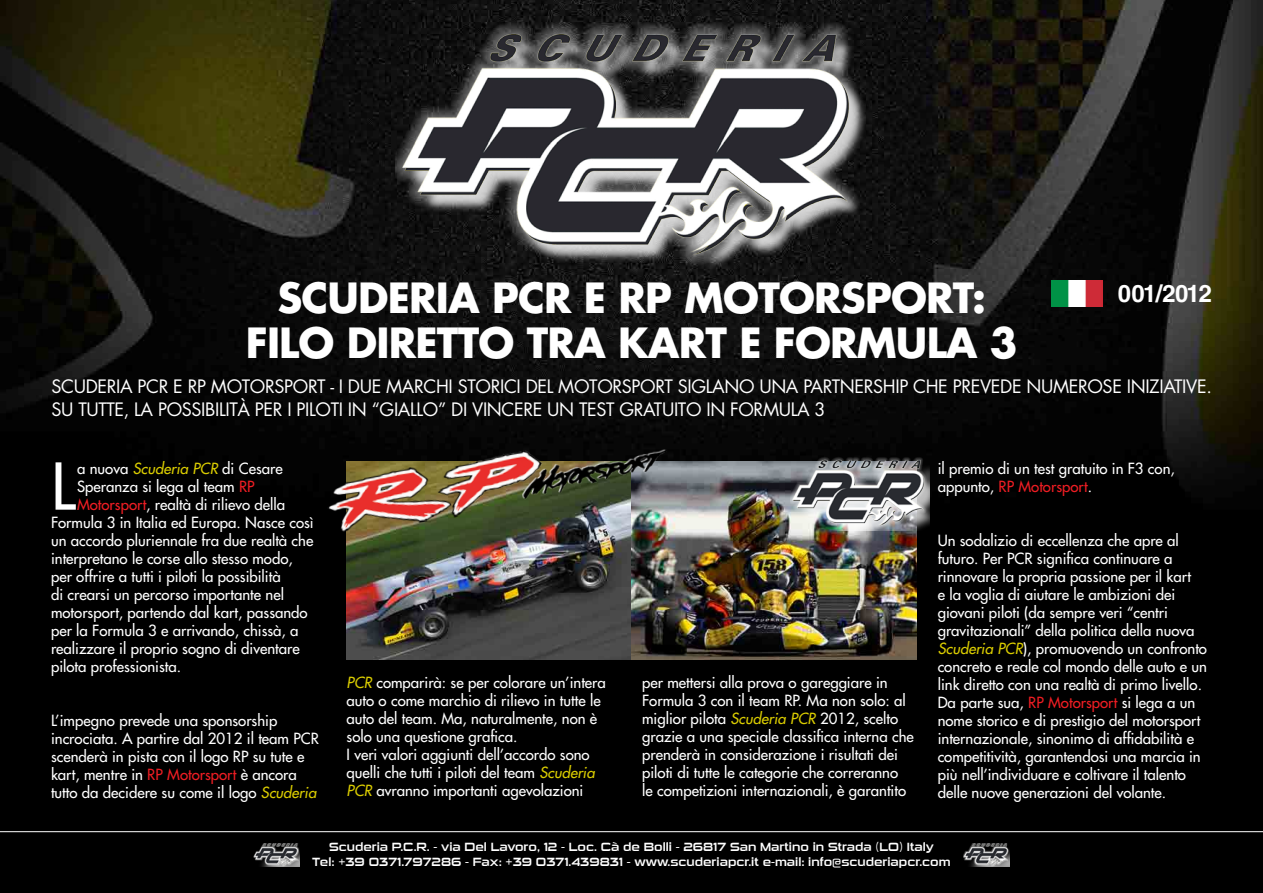
<style>
.page{position:relative;width:1263px;height:893px;background:#000}
.page>*{position:absolute;margin:0;border:0;box-sizing:border-box;transform-origin:0 0}
.t1{font:62.7px "Futura";color:#fff}
.t2{font:700 40.5px "Futura";letter-spacing:-.02em;color:#fff}
.t3{font:700 24px "Helvetica Cyr";letter-spacing:-.055em;color:#fff}
.t4{font:18px "Futura";letter-spacing:-.02em;color:#fff}
.t5{font:15px/18px "Futura";color:#fff}
.t6{font:12px "Sui Generis Rg";color:#fff}
.s1{font-style:italic;color:#dacc01}
.s2{color:#ee1d23}
</style>
<div class="page">
<img style="left:0;top:0;width:1263px;height:532px">
<img style="left:395px;top:9px;width:473px;height:262px">
<img style="left:1051px;top:281px;width:51px;height:25px">
<hr style="left:0;top:831px;width:1263px;height:1px;background:#fff">
<img style="left:254px;top:843px;width:46px;height:24px">
<img style="left:963px;top:843px;width:46px;height:24px">
<img style="left:347px;top:462px;width:569px;height:198px">
<img style="left:323px;top:430px;width:349px;height:106px">
<img style="left:790px;top:453px;width:139px;height:77px">
<p class="t2" style="left:277px;top:270px;width:710px">SCUDERIA PCR E RP MOTORSPORT:</p>
<p class="t2" style="left:246px;top:315px;width:773px">FILO DIRETTO TRA KART E FORMULA 3</p>
<p class="t4" style="left:51px;top:375px;width:1162px">SCUDERIA PCR E RP MOTORSPORT - I DUE MARCHI STORICI DEL MOTORSPORT SIGLANO UNA PARTNERSHIP CHE PREVEDE NUMEROSE INIZIATIVE.</p>
<p class="t4" style="left:51px;top:398px;width:776px">SU TUTTE, LA POSSIBILITÀ PER I PILOTI IN “GIALLO” DI VINCERE UN TEST GRATUITO IN FORMULA 3</p>
<p class="t3" style="left:1118px;top:280px;width:96px">001/2012</p>
<p class="t1" style="left:51px;top:447px;width:26px">L</p>
<p class="t5" style="left:77px;top:459px;width:207px">a nuova <span class="s1">Scuderia PCR</span> di Cesare</p>
<p class="t5" style="left:77px;top:477px;width:179px">Speranza si lega al team <span class="s2">RP</span></p>
<p class="t5" style="left:77px;top:495px;width:210px"><span class="s2">Motorsport</span>, realtà di rilievo della</p>
<p class="t5" style="left:51px;top:513px;width:264px">Formula 3 in Italia ed Europa. Nasce così</p>
<p class="t5" style="left:51px;top:531px;width:264px">un accordo pluriennale fra due realtà che</p>
<p class="t5" style="left:51px;top:549px;width:243px">interpretano le corse allo stesso modo,</p>
<p class="t5" style="left:51px;top:567px;width:231px">per offrire a tutti i piloti la possibilità</p>
<p class="t5" style="left:51px;top:585px;width:235px">di crearsi un percorso importante nel</p>
<p class="t5" style="left:51px;top:603px;width:258px">motorsport, partendo dal kart, passando</p>
<p class="t5" style="left:51px;top:621px;width:249px">per la Formula 3 e arrivando, chissà, a</p>
<p class="t5" style="left:51px;top:639px;width:250px">realizzare il proprio sogno di diventare</p>
<p class="t5" style="left:51px;top:657px;width:132px">pilota professionista.</p>
<p class="t5" style="left:51px;top:711px;width:269px">L’impegno prevede una sponsorship incrociata. A partire dal 2012 il team PCR scenderà in pista con il logo RP su tute e kart, mentre in <span class="s2">RP Motorsport</span> è ancora tutto da decidere su come il logo <span class="s1">Scuderia</span></p>
<p class="t5" style="left:347px;top:674px;width:261px"><span class="s1">PCR</span> comparirà: se per colorare un’intera auto o come marchio di rilievo in tutte le auto del team. Ma, naturalmente, non è solo una questione grafica.</p>
<p class="t5" style="left:347px;top:746px;width:250px">I veri valori aggiunti dell’accordo sono quelli che tutti i piloti del team <span class="s1">Scuderia<br>PCR</span> avranno importanti agevolazioni</p>
<p class="t5" style="left:642px;top:674px;width:273px">per mettersi alla prova o gareggiare in Formula 3 con il team RP. Ma non solo: al miglior pilota <span class="s1">Scuderia PCR</span> 2012, scelto grazie a una speciale classifica interna che prenderà in considerazione i risultati dei piloti di tutte le categorie che correranno<br>le competizioni internazionali, è garantito</p>
<p class="t5" style="left:938px;top:459px;width:239px">il premio di un test gratuito in F3 con, appunto, <span class="s2">RP Motorsport</span>.</p>
<p class="t5" style="left:938px;top:531px;width:271px">Un sodalizio di eccellenza che apre al futuro. Per PCR significa continuare a rinnovare la propria passione per il kart<br>e la voglia di aiutare le ambizioni dei giovani piloti (da sempre veri “centri gravitazionali” della politica della nuova <span class="s1">Scuderia PCR</span>), promuovendo un confronto concreto e reale col mondo delle auto e un link diretto con una realtà di primo livello.</p>
<p class="t5" style="left:938px;top:693px;width:265px">Da parte sua, <span class="s2">RP Motorsport</span> si lega a un nome storico e di prestigio del motorsport internazionale, sinonimo di affidabilità e competitività, garantendosi una marcia in più nell’individuare e coltivare il talento delle nuove generazioni del volante.</p>
<p class="t6" style="left:329px;top:840px;width:606px">Scuderia P.C.R. - via Del Lavoro, 12 - Loc. Cà de Bolli - 26817 San Martino in Strada (LO) Italy</p>
<p class="t6" style="left:312px;top:855px;width:640px">Tel: +39 0371.797286 - Fax: +39 0371.439831 - www.scuderiapcr.it e-mail: info@scuderiapcr.com</p>
</div>
